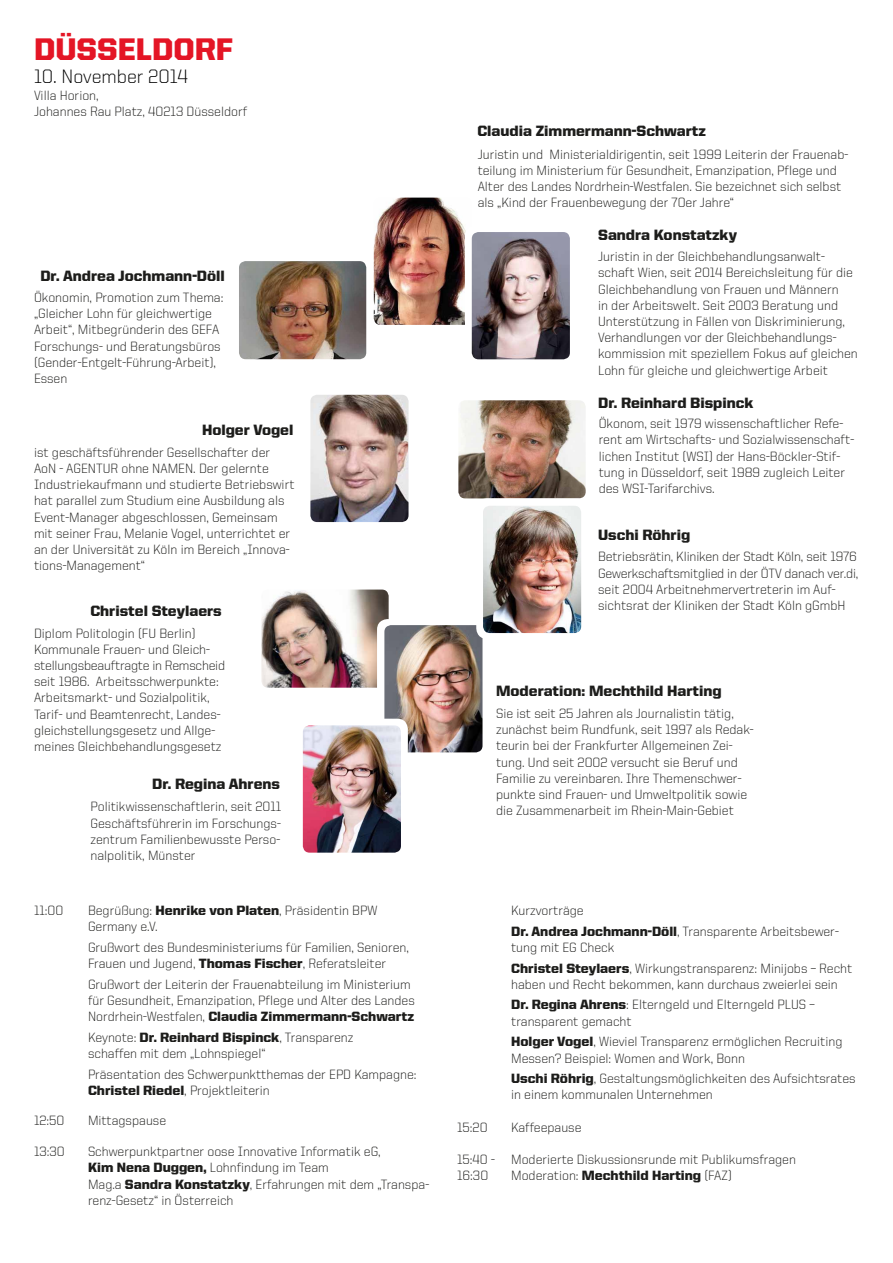
<style>
.page{position:relative;width:893px;height:1263px;background:#fff}
.page>*{position:absolute;margin:0;border:0;box-sizing:border-box;transform-origin:0 0}
.t1{font:900 31.35px "United Sans Reg";color:#e41525}
.t2{font:300 19.5px "United Sans Reg";color:#000}
.t3{font:900 15px "United Sans Reg";color:#1d1d1b}
.t4{font:300 13.5px/16.2px "United Sans Reg";color:#1d1d1b}
.s1{font-weight:900}
</style>
<div class="page">
<img style="left:374px;top:198px;width:92px;height:127px">
<div style="left:465px;top:225px;width:112px;height:141px;background:#fff;border-radius:10px"></div>
<img style="left:472px;top:232px;width:98px;height:127px">
<img style="left:458px;top:400px;width:128px;height:98px">
<img style="left:261px;top:589px;width:128px;height:99px">
<img style="left:239px;top:261px;width:127px;height:98px">
<img style="left:310px;top:395px;width:99px;height:127px">
<div style="left:377px;top:619px;width:112px;height:140px;background:#fff;border-radius:10px"></div>
<img style="left:384px;top:625px;width:98px;height:127px">
<div style="left:476px;top:498px;width:112px;height:141px;background:#fff;border-radius:10px"></div>
<img style="left:483px;top:506px;width:98px;height:127px">
<div style="left:296px;top:719px;width:112px;height:140px;background:#fff;border-radius:10px"></div>
<img style="left:303px;top:725px;width:98px;height:128px">
<h1 class="t1" style="left:34px;top:32px;width:201px">DÜSSELDORF</h1>
<h2 class="t2" style="left:34px;top:67px;width:156px">10. November 2014</h2>
<p class="t4" style="left:34px;top:87px;width:215px">Villa Horion,<br>Johannes Rau Platz, 40213 Düsseldorf</p>
<p class="t3" style="left:40px;top:267px;width:186px">Dr. Andrea Jochmann-Döll</p>
<p class="t4" style="left:34px;top:289px;width:191px">Ökonomin, Promotion zum Thema: „Gleicher Lohn für gleichwertige<br>Arbeit“, Mitbegründerin des GEFA<br>Forschungs- und Beratungsbüros (Gender-Entgelt-Führung-Arbeit),<br>Essen</p>
<p class="t3" style="left:202px;top:422px;width:93px">Holger Vogel</p>
<p class="t4" style="left:34px;top:444px;width:262px">ist geschäftsführender Gesellschafter der AoN - AGENTUR ohne NAMEN. Der gelernte Industriekaufmann und studierte Betriebswirt hat parallel zum Studium eine Ausbildung als Event-Manager abgeschlossen, Gemeinsam mit seiner Frau, Melanie Vogel, unterrichtet er an der Universität zu Köln im Bereich „Innova&shy;tions-Management“</p>
<p class="t3" style="left:90px;top:603px;width:133px">Christel Steylaers</p>
<p class="t4" style="left:34px;top:625px;width:193px">Diplom Politologin (FU Berlin)<br>Kommunale Frauen- und Gleich&shy;stellungsbeauftragte in Remscheid seit 1986. Arbeitsschwerpunkte:<br>Arbeitsmarkt- und Sozialpolitik, Tarif- und Beamtenrecht, Landes&shy;gleichstellungsgesetz und Allge&shy;meines Gleichbehandlungsgesetz</p>
<p class="t3" style="left:152px;top:776px;width:129px">Dr. Regina Ahrens</p>
<p class="t4" style="left:91px;top:798px;width:192px;text-align:justify">Politikwissenschaftlerin, seit 2011<br>Geschäftsführerin im Forschungs&shy;zentrum Familienbewusste Perso&shy;nalpolitik, Münster</p>
<p class="t4" style="left:34px;top:902px;width:31px">11:00</p>
<p class="t4" style="left:88px;top:902px;width:291px">Begrüßung: <span class="s1">Henrike von Platen</span>, Präsidentin BPW<br>Germany e.V.</p>
<p class="t4" style="left:88px;top:939px;width:322px">Grußwort des Bundesministeriums für Familien, Senioren,<br>Frauen und Jugend, <span class="s1">Thomas Fischer</span>, Referatsleiter</p>
<p class="t4" style="left:88px;top:976px;width:328px">Grußwort der Leiterin der Frauenabteilung im Ministerium für Gesundheit, Emanzipation, Pflege und Alter des Landes<br>Nordrhein-Westfalen, <span class="s1">Claudia Zimmermann-Schwartz</span></p>
<p class="t4" style="left:88px;top:1029px;width:267px">Keynote: <span class="s1">Dr. Reinhard Bispinck</span>, Transparenz schaffen mit dem „Lohnspiegel“</p>
<p class="t4" style="left:88px;top:1066px;width:330px">Präsentation des Schwerpunktthemas der EPD Kampagne:<br><span class="s1">Christel Riedel</span>, Projektleiterin</p>
<p class="t4" style="left:34px;top:1112px;width:32px">12:50</p>
<p class="t4" style="left:88px;top:1112px;width:80px">Mittagspause</p>
<p class="t4" style="left:34px;top:1143px;width:32px">13:30</p>
<p class="t4" style="left:88px;top:1143px;width:343px">Schwerpunktpartner oose Innovative Informatik eG,<br><span class="s1">Kim Nena Duggen,</span> Lohnfindung im Team<br>Mag.a <span class="s1">Sandra Konstatzky</span>, Erfahrungen mit dem „Transpa&shy;renz-Gesetz“ in Österreich</p>
<p class="t3" style="left:477px;top:123px;width:230px">Claudia Zimmermann-Schwartz</p>
<p class="t4" style="left:478px;top:146px;width:372px">Juristin und Ministerialdirigentin, seit 1999 Leiterin der Frauenab&shy;teilung im Ministerium für Gesundheit, Emanzipation, Pflege und Alter des Landes Nordrhein-Westfalen. Sie bezeichnet sich selbst als „Kind der Frauenbewegung der 70er Jahre“</p>
<p class="t3" style="left:598px;top:226px;width:140px">Sandra Konstatzky</p>
<p class="t4" style="left:598px;top:248px;width:261px">Juristin in der Gleichbehandlungsanwalt&shy;schaft Wien, seit 2014 Bereichsleitung für die Gleichbehandlung von Frauen und Männern<br>in der Arbeitswelt. Seit 2003 Beratung und Unterstützung in Fällen von Diskriminierung, Verhandlungen vor der Gleichbehandlungs&shy;kommission mit speziellem Fokus auf gleichen Lohn für gleiche und gleichwertige Arbeit</p>
<p class="t3" style="left:598px;top:394px;width:157px">Dr. Reinhard Bispinck</p>
<p class="t4" style="left:599px;top:415px;width:257px">Ökonom, seit 1979 wissenschaftlicher Refe&shy;rent am Wirtschafts- und Sozialwissenschaft&shy;lichen Institut (WSI) der Hans-Böckler-Stif&shy;tung in Düsseldorf, seit 1989 zugleich Leiter des WSI-Tarifarchivs.</p>
<p class="t3" style="left:598px;top:526px;width:94px">Uschi Röhrig</p>
<p class="t4" style="left:598px;top:549px;width:262px">Betriebsrätin, Kliniken der Stadt Köln, seit 1976<br>Gewerkschaftsmitglied in der ÖTV danach ver.di, seit 2004 Arbeitnehmervertreterin im Auf&shy;sichtsrat der Kliniken der Stadt Köln gGmbH</p>
<p class="t3" style="left:496px;top:682px;width:227px">Moderation: Mechthild Harting</p>
<p class="t4" style="left:496px;top:705px;width:259px">Sie ist seit 25 Jahren als Journalistin tätig, zunächst beim Rundfunk, seit 1997 als Redak&shy;teurin bei der Frankfurter Allgemeinen Zei&shy;tung. Und seit 2002 versucht sie Beruf und Familie zu vereinbaren. Ihre Themenschwer&shy;punkte sind Frauen- und Umweltpolitik sowie die Zusammenarbeit im Rhein-Main-Gebiet</p>
<p class="t4" style="left:511px;top:900px;width:329px;line-height:20.7px">Kurzvorträge<br><span class="s1">Dr. Andrea Jochmann-Döll</span>, Transparente Arbeitsbewer-</p>
<p class="t4" style="left:511px;top:937px;width:343px;line-height:20.7px">tung mit EG Check<br><span class="s1">Christel Steylaers</span>, Wirkungstransparenz: Minijobs – Recht</p>
<p class="t4" style="left:511px;top:974px;width:328px;line-height:20.7px">haben und Recht bekommen, kann durchaus zweierlei sein<br><span class="s1">Dr. Regina Ahrens</span>: Elterngeld und Elterngeld PLUS –</p>
<p class="t4" style="left:511px;top:1010px;width:333px;line-height:20.7px">transparent gemacht<br><span class="s1">Holger Vogel</span>, Wieviel Transparenz ermöglichen Recruiting</p>
<p class="t4" style="left:511px;top:1047px;width:346px;line-height:20.7px">Messen? Beispiel: Women and Work, Bonn<br><span class="s1">Uschi Röhrig</span>, Gestaltungsmöglichkeiten des Aufsichtsrates</p>
<p class="t4" style="left:511px;top:1087px;width:203px">in einem kommunalen Unternehmen</p>
<p class="t4" style="left:457px;top:1119px;width:32px">15:20</p>
<p class="t4" style="left:511px;top:1119px;width:72px">Kaffeepause</p>
<p class="t4" style="left:457px;top:1151px;width:340px">15:40 - Moderierte Diskussionsrunde mit Publikumsfragen<br>16:30</p>
<p class="t4" style="left:511px;top:1168px;width:222px">Moderation: <span class="s1">Mechthild Harting</span> (FAZ)</p>
</div>
